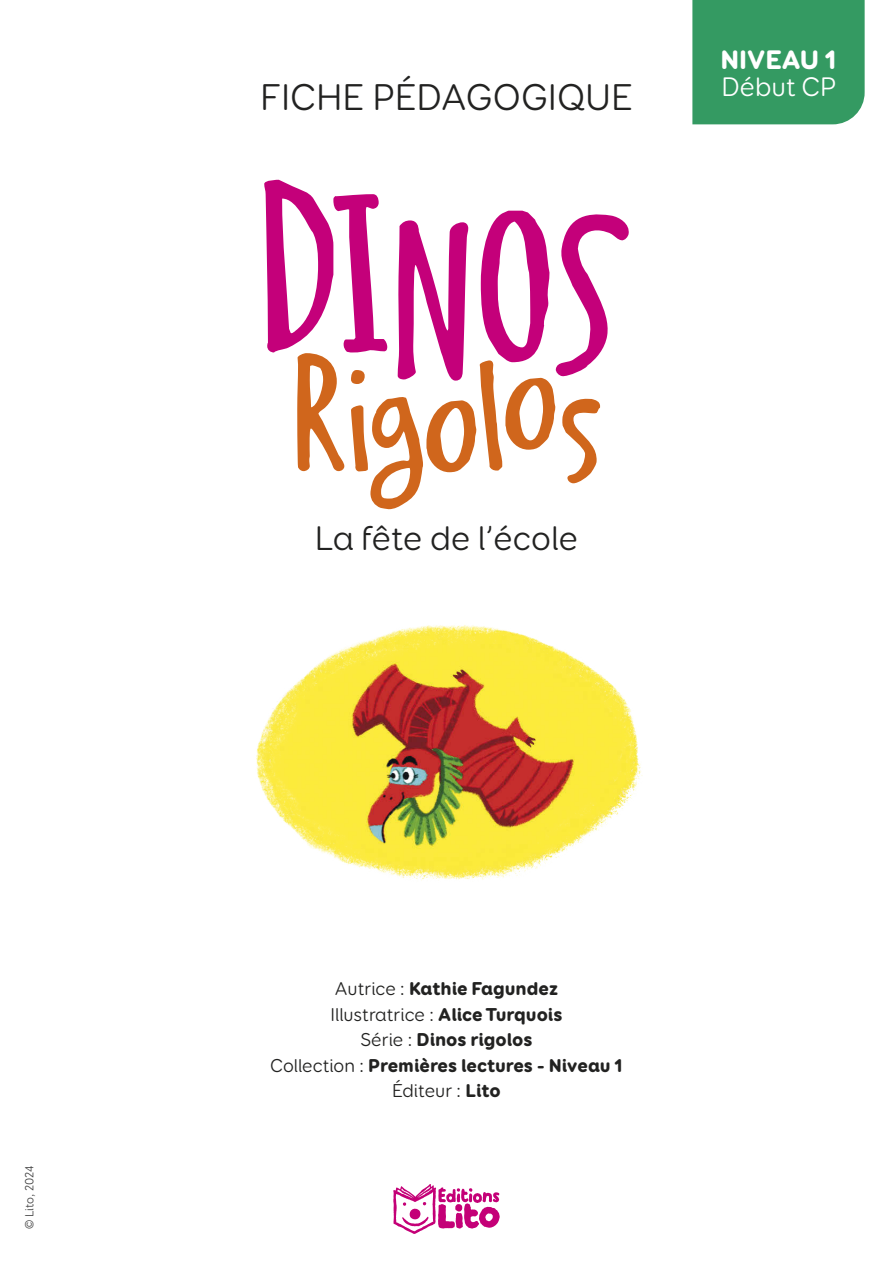
<style>
.page{position:relative;width:893px;height:1263px;background:#fff}
.page>*{position:absolute;margin:0;border:0;box-sizing:border-box;transform-origin:0 0}
.t1{font:37.5px "Booster Next FY";color:#222221}
.t2{font:34.5px "Booster Next FY";color:#222221}
.t3{font:900 27px "Booster Next FY";color:#fff}
.t4{font:27px "Booster Next FY";color:#fff}
.t5{font:900 18.75px "Booster Next FY";color:#222221}
.t6{font:18.75px "Booster Next FY";color:#222221}
.t7{font:12px "Booster Next FY";color:#424242}
.s1{font-weight:400}
.s2{font-weight:900}
</style>
<div class="page">
<div style="left:692px;top:0;width:173px;height:124px;background:#349a62"></div>
<svg style="left:264px;top:180px;width:365px;height:329px"></svg>
<img style="left:256px;top:625px;width:387px;height:256px">
<svg style="left:393px;top:1184px;width:107px;height:50px"></svg>
<p class="t7" style="left:22px;top:1229px;width:65px;rotate:-90deg">© Lito, 2024</p>
<p class="t1" style="left:260px;top:74px;width:374px">FICHE PÉDAGOGIQUE</p>
<p class="t3" style="left:720px;top:43px;width:118px">NIVEAU 1</p>
<p class="t4" style="left:721px;top:71px;width:116px">Début CP</p>
<p class="t2" style="left:315px;top:517px;width:265px">La fête de l’école</p>
<p class="t5" style="left:335px;top:977px;width:225px"><span class="s1">Autrice :</span> Kathie Fagundez</p>
<p class="t6" style="left:331px;top:1003px;width:233px">Illustratrice : <span class="s2">Alice Turquois</span></p>
<p class="t5" style="left:360px;top:1028px;width:174px"><span class="s1">Série :</span> Dinos rigolos</p>
<p class="t5" style="left:270px;top:1053px;width:354px"><span class="s1">Collection :</span> Premières lectures - Niveau 1</p>
<p class="t6" style="left:392px;top:1079px;width:110px">Éditeur : <span class="s2">Lito</span></p>
</div>
